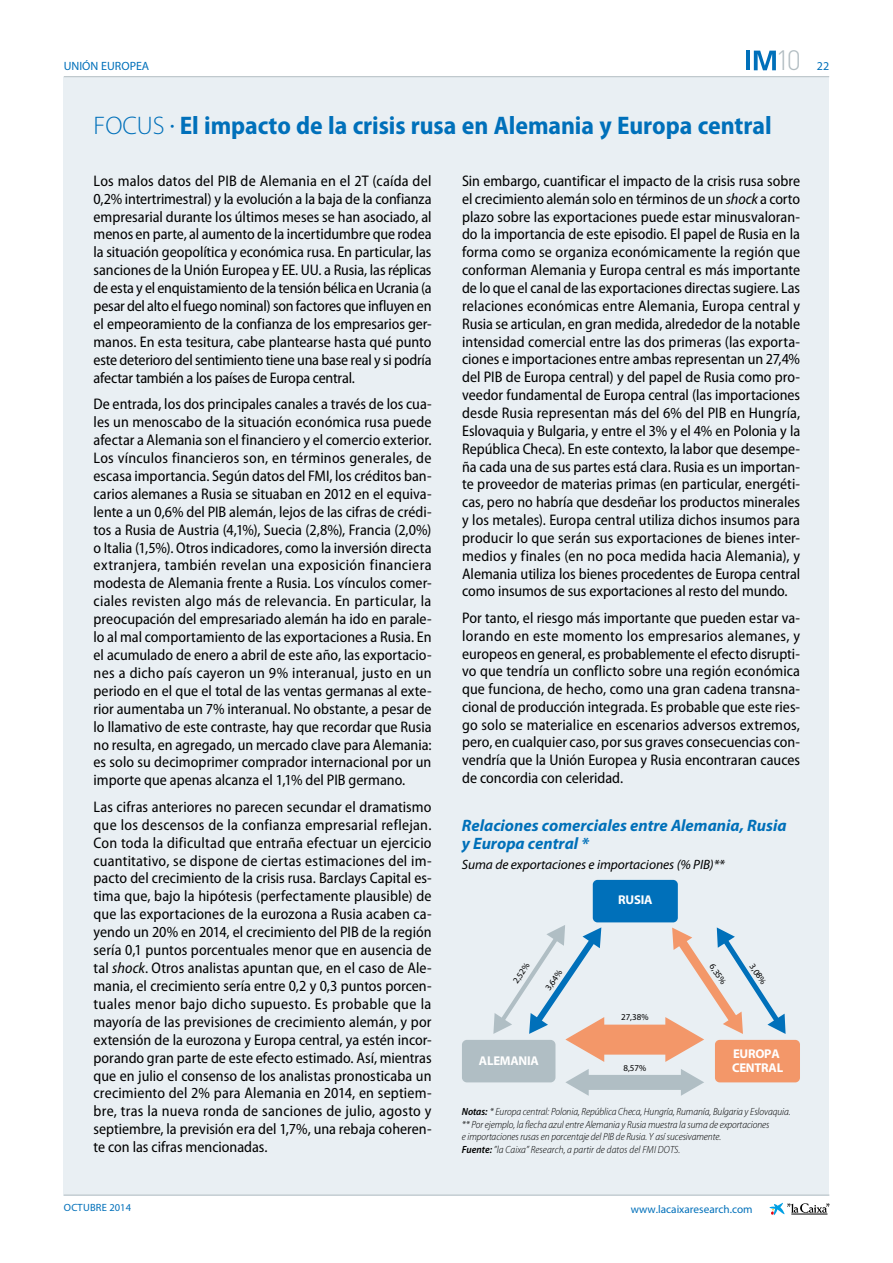
<style>
.page{position:relative;width:893px;height:1263px;background:#fff}
.page>*{position:absolute;margin:0;border:0;box-sizing:border-box;transform-origin:0 0}
.t1{font:300 27.6px "DIN Pro";color:#b2bdc2}
.t2{font:700 semi-condensed 25.5px "Myriad Pro";letter-spacing:-.005em;color:#0070ba}
.t3{font:italic 700 16.5px/18px "Myriad Pro";color:#0070b9}
.t4{font:semi-condensed 15.3px/17.9px "Myriad Pro";letter-spacing:-.005em;color:#000;text-align:justify}
.t5{font:italic 13.5px "Myriad Pro";letter-spacing:-.005em;color:#000}
.t6{font:700 12.75px/14.2px "Myriad Pro";letter-spacing:-.02em;color:#fff}
.t7{font:12px "Myriad Pro";color:#0070ba}
.t8{font:11.25px "Myriad Pro";color:#0070ba}
.t9{font:italic 300 semi-condensed 10.5px/12.6px "Myriad Pro";letter-spacing:-.005em;color:#000}
.t10{font:10.5px "Myriad Pro";letter-spacing:.02em;color:#0070ba}
.t11{font:9px "Myriad";color:#000}
.s1{font-weight:300;font-stretch:normal}
.s2{font-style:italic}
.s3{font-weight:600}
</style>
<div class="page">
<svg style="left:769px;top:1203px;width:60px;height:12px"></svg>
<svg style="left:754px;top:51px;width:22px;height:19px"></svg>
<hr style="left:746px;top:51px;width:4px;height:19px;background:#0070ba">
<div style="left:64px;top:77px;width:765px;height:1118px;background:#e9eff3"></div>
<hr style="left:64px;top:76px;width:765px;height:1px;background:#b2bdc2">
<hr style="left:64px;top:1195px;width:765px;height:1px;background:#b2bdc2">
<div style="left:593px;top:880px;width:85px;height:42px;background:#0070ba;border-radius:5px"></div>
<div style="left:462px;top:1040px;width:93px;height:42px;background:#b0bec4;border-radius:5px"></div>
<div style="left:715px;top:1040px;width:85px;height:42px;background:#f39769;border-radius:5px"></div>
<div style="left:598px;top:1024px;width:74px;height:30px;background:#f39769"></div>
<svg style="left:493px;top:925px;width:111px;height:137px"></svg>
<svg style="left:665px;top:927px;width:121px;height:135px"></svg>
<div style="left:585px;top:1075px;width:100px;height:15px;background:#b0bec4"></div>
<svg style="left:565px;top:1069px;width:24px;height:27px"></svg>
<svg style="left:681px;top:1069px;width:23px;height:27px"></svg>
<p class="t7" style="left:64px;top:59px;width:87px">UNIÓN EUROPEA</p>
<h1 class="t1" style="left:776px;top:42px;width:27px">10</h1>
<p class="t7" style="left:817px;top:60px;width:14px">22</p>
<h2 class="t2" style="left:94px;top:111px;width:680px"><span class="s1">FOCUS</span> <sup>•</sup> El impacto de la crisis rusa en Alemania y Europa central</h2>
<p class="t4" style="left:94px;top:172px;width:340px">Los malos datos del PIB de Alemania en el 2T (caída del 0,2% intertrimestral) y la evolución a la baja de la confianza empresarial durante los últimos meses se han asociado, al menos en parte, al aumento de la incertidumbre que rodea la situación geopolítica y económica rusa. En particular, las sanciones de la Unión Europea y EE. UU. a Rusia, las réplicas de esta y el enquistamiento de la tensión bélica en Ucrania (a pesar del alto el fuego nominal) son factores que influyen en el empeoramiento de la confianza de los empresarios ger&shy;manos. En esta tesitura, cabe plantearse hasta qué punto este deterioro del sentimiento tiene una base real y si podría afectar también a los países de Europa central.</p>
<p class="t4" style="left:94px;top:395px;width:340px">De entrada, los dos principales canales a través de los cua&shy;les un menoscabo de la situación económica rusa puede afectar a Alemania son el financiero y el comercio exterior.<br>Los vínculos financieros son, en términos generales, de escasa importancia. Según datos del FMI, los créditos ban&shy;carios alemanes a Rusia se situaban en 2012 en el equiva&shy;lente a un 0,6% del PIB alemán, lejos de las cifras de crédi&shy;tos a Rusia de Austria (4,1%), Suecia (2,8%), Francia (2,0%) o Italia (1,5%). Otros indicadores, como la inversión directa extranjera, también revelan una exposición financiera modesta de Alemania frente a Rusia. Los vínculos comer&shy;ciales revisten algo más de relevancia. En particular, la preocupación del empresariado alemán ha ido en parale&shy;lo al mal comportamiento de las exportaciones a Rusia. En el acumulado de enero a abril de este año, las exportacio&shy;nes a dicho país cayeron un 9% interanual, justo en un periodo en el que el total de las ventas germanas al exte&shy;rior aumentaba un 7% interanual. No obstante, a pesar de lo llamativo de este contraste, hay que recordar que Rusia no resulta, en agregado, un mercado clave para Alemania: es solo su decimoprimer comprador internacional por un importe que apenas alcanza el 1,1% del PIB germano.</p>
<p class="t4" style="left:94px;top:798px;width:340px">Las cifras anteriores no parecen secundar el dramatismo que los descensos de la confianza empresarial reflejan.<br>Con toda la dificultad que entraña efectuar un ejercicio cuantitativo, se dispone de ciertas estimaciones del im&shy;pacto del crecimiento de la crisis rusa. Barclays Capital es&shy;tima que, bajo la hipótesis (perfectamente plausible) de que las exportaciones de la eurozona a Rusia acaben ca&shy;yendo un 20% en 2014, el crecimiento del PIB de la región sería 0,1 puntos porcentuales menor que en ausencia de tal <span class="s2">shock</span>. Otros analistas apuntan que, en el caso de Ale&shy;mania, el crecimiento sería entre 0,2 y 0,3 puntos porcen&shy;tuales menor bajo dicho supuesto. Es probable que la mayoría de las previsiones de crecimiento alemán, y por extensión de la eurozona y Europa central, ya estén incor&shy;porando gran parte de este efecto estimado. Así, mientras que en julio el consenso de los analistas pronosticaba un crecimiento del 2% para Alemania en 2014, en septiem&shy;bre, tras la nueva ronda de sanciones de julio, agosto y septiembre, la previsión era del 1,7%, una rebaja coheren&shy;te con las cifras mencionadas.</p>
<p class="t4" style="left:462px;top:172px;width:340px">Sin embargo, cuantificar el impacto de la crisis rusa sobre el crecimiento alemán solo en términos de un <span class="s2">shock</span> a corto plazo sobre las exportaciones puede estar minusvaloran&shy;do la importancia de este episodio. El papel de Rusia en la forma como se organiza económicamente la región que conforman Alemania y Europa central es más importante de lo que el canal de las exportaciones directas sugiere. Las relaciones económicas entre Alemania, Europa central y Rusia se articulan, en gran medida, alrededor de la notable intensidad comercial entre las dos primeras (las exporta&shy;ciones e importaciones entre ambas representan un 27,4% del PIB de Europa central) y del papel de Rusia como pro&shy;veedor fundamental de Europa central (las importaciones desde Rusia representan más del 6% del PIB en Hungría, Eslovaquia y Bulgaria, y entre el 3% y el 4% en Polonia y la República Checa). En este contexto, la labor que desempe&shy;ña cada una de sus partes está clara. Rusia es un importan&shy;te proveedor de materias primas (en particular, energéti&shy;cas, pero no habría que desdeñar los productos minerales y los metales). Europa central utiliza dichos insumos para producir lo que serán sus exportaciones de bienes inter&shy;medios y finales (en no poca medida hacia Alemania), y Alemania utiliza los bienes procedentes de Europa central como insumos de sus exportaciones al resto del mundo.</p>
<p class="t4" style="left:462px;top:609px;width:340px">Por tanto, el riesgo más importante que pueden estar va&shy;lorando en este momento los empresarios alemanes, y europeos en general, es probablemente el efecto disrupti&shy;vo que tendría un conflicto sobre una región económica que funciona, de hecho, como una gran cadena transna&shy;cional de producción integrada. Es probable que este ries&shy;go solo se materialice en escenarios adversos extremos, pero, en cualquier caso, por sus graves consecuencias con&shy;vendría que la Unión Europea y Rusia encontraran cauces de concordia con celeridad.</p>
<p class="t3" style="left:462px;top:817px;width:326px">Relaciones comerciales entre Alemania, Rusia y Europa central *</p>
<p class="t5" style="left:462px;top:857px;width:265px">Suma de exportaciones e importaciones (% PIB)**</p>
<p class="t6" style="left:618px;top:893px;width:36px">RUSIA</p>
<p class="t11" style="left:511px;top:980px;width:24px;rotate:-56deg">2,52%</p>
<p class="t11" style="left:544px;top:987px;width:24px;rotate:-56deg">3,64%</p>
<p class="t11" style="left:715px;top:962px;width:24px;rotate:57deg">6,35%</p>
<p class="t11" style="left:756px;top:962px;width:24px;rotate:57deg">3,08%</p>
<p class="t11" style="left:621px;top:1012px;width:29px">27,38%</p>
<p class="t6" style="left:479px;top:1054px;width:61px">ALEMANIA</p>
<p class="t6" style="left:732px;top:1046px;width:53px">EUROPA<br>CENTRAL</p>
<p class="t11" style="left:623px;top:1063px;width:24px">8,57%</p>
<p class="t9" style="left:462px;top:1105px;width:330px"><span class="s3">Notas:</span> * Europa central: Polonia, República Checa, Hungría, Rumanía, Bulgaria y Eslovaquia. ** Por ejemplo, la flecha azul entre Alemania y Rusia muestra la suma de exportaciones<br>e importaciones rusas en porcentaje del PIB de Rusia. Y así sucesivamente.<br><span class="s3">Fuente:</span> ”la Caixa” Research, a partir de datos del FMI DOTS.</p>
<p class="t10" style="left:64px;top:1202px;width:69px">OCTUBRE 2014</p>
<p class="t8" style="left:631px;top:1203px;width:123px">www.lacaixaresearch.com</p>
</div>
